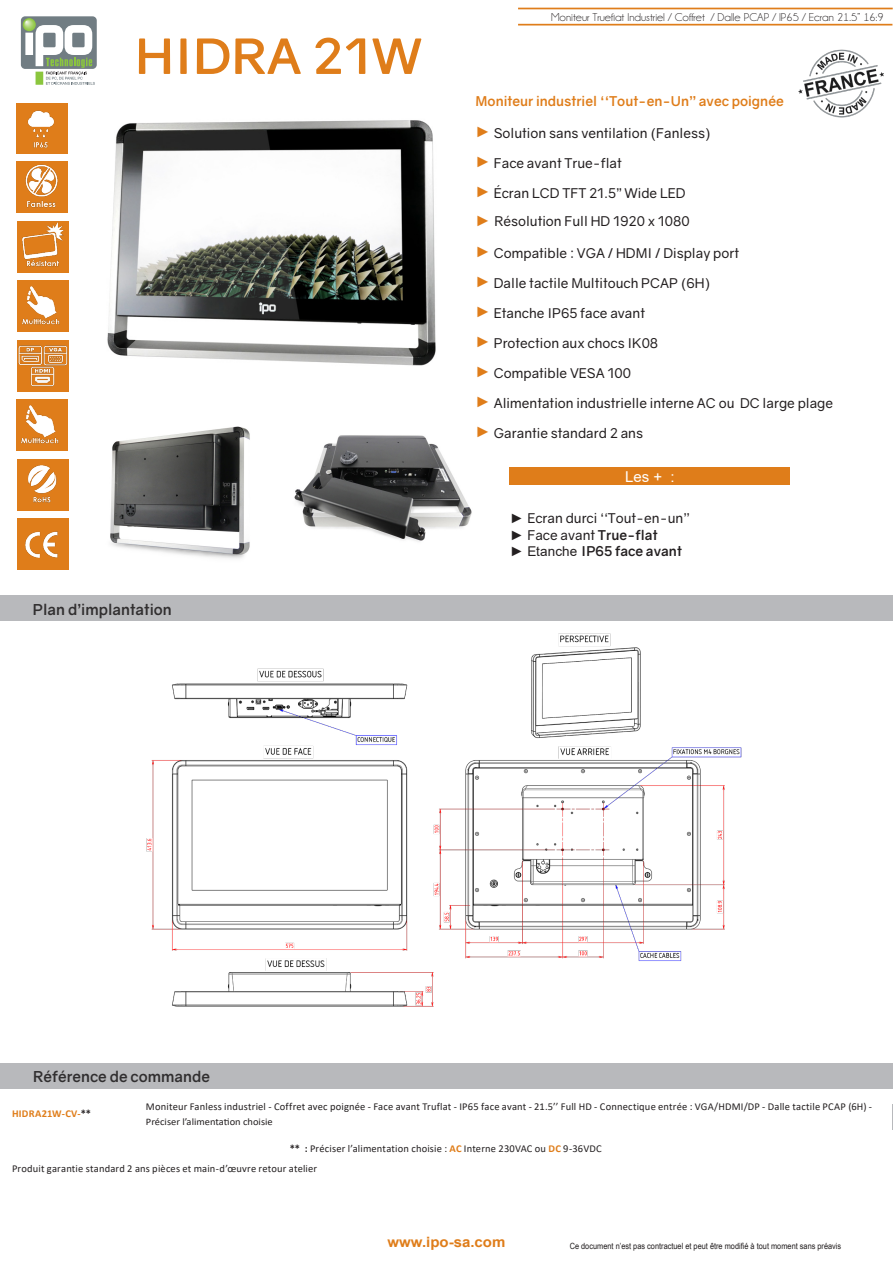
<style>
.page{position:relative;width:893px;height:1263px;background:#fff}
.page>*{position:absolute;margin:0;border:0;box-sizing:border-box;transform-origin:0 0}
.表格{font:700 48.45px "Gravity";color:#df7d1a;scale:1.05 1}
.t1{font:700 15px "Gravity";color:#312f30}
.t2{font:15px "Arial";color:#fff}
.t3{font:700 14.25px "Arial";color:#df7d1a;scale:1.05 1}
.表格-2{font:13.5px "Gravity";color:#231f20}
.表格-3{font:700 13.5px "Gravity";color:#df7d1a}
.t4{font:700 13.5px "Gravity";color:#231f20}
.表格-4{font:11.4px "Champagne&Limousines";color:#231f20;scale:1.05 1}
.t5{font:10.5px "Calibri";letter-spacing:.015em;color:#231f20}
.t6{font:700 10.5px "Calibri";letter-spacing:.02em;color:#df7d1a}
.t7{font:10.05px "Calibri";color:#231f20;scale:1.05 1}
.表格-5{font:8.55px "Arial Narrow";color:#231f20;scale:1.05 1}
.s1{font-family:"Arial";font-size:15px;color:#df7d1a}
.s2{font-family:"Arial"}
.s3{font-weight:700}
.s4{font-family:"Arial";font-weight:400}
.s5{font-weight:700;color:#df7d1a}
.s6{color:#231f20}
</style>
<div class="page">
<div style="left:0;top:1063px;width:892px;height:26px;background:#b8b9bc"></div>
<div style="left:0;top:595px;width:893px;height:26px;background:#b8b9bc"></div>
<svg style="left:892px;top:1104px;width:1px;height:26px"></svg>
<img style="left:146px;top:633px;width:596px;height:374px">
<hr style="left:518px;top:24px;width:374px;height:2px;background:#df7d1a">
<hr style="left:518px;top:8px;width:375px;height:1px;background:#df7d1a">
<img style="left:294px;top:435px;width:178px;height:107px">
<img style="left:110px;top:426px;width:140px;height:133px">
<img style="left:107px;top:120px;width:329px;height:246px">
<div style="left:510px;top:468px;width:280px;height:17px;background:#df7d1a"></div>
<img style="left:799px;top:49px;width:85px;height:69px">
<img style="left:17px;top:221px;width:51px;height:51px">
<img style="left:17px;top:281px;width:51px;height:51px">
<img style="left:17px;top:340px;width:51px;height:51px">
<img style="left:16px;top:400px;width:51px;height:51px">
<img style="left:17px;top:519px;width:51px;height:51px">
<div style="left:16px;top:103px;width:51px;height:50px;background:#df7d1a"></div>
<img style="left:27px;top:110px;width:28px;height:38px">
<img style="left:16px;top:162px;width:51px;height:51px">
<img style="left:17px;top:459px;width:51px;height:51px">
<div style="left:21px;top:16px;width:76px;height:53px;background:#717d83;border-radius:4px"></div>
<svg style="left:23px;top:18px;width:72px;height:67px"></svg>
<p class="表格" style="left:135px;top:26px;width:275px">HIDRA 21W</p>
<p class="t1" style="left:33px;top:600px;width:141px">Plan d’implantation</p>
<p class="表格-4" style="left:551px;top:12px;width:318px">Moniteur Trueflat Industriel / Coffret / Dalle PCAP / IP65 / Ecran 21.5’’ 16:9</p>
<p class="表格-3" style="left:476px;top:93px;width:310px">Moniteur industriel ‘‘Tout-en-Un’’ avec poignée</p>
<p class="表格-2" style="left:476px;top:125px;width:237px"><span class="s1">►</span> Solution sans ventilation (Fanless)</p>
<p class="表格-2" style="left:476px;top:155px;width:148px"><span class="s1">►</span> Face avant True-flat</p>
<p class="表格-2" style="left:476px;top:185px;width:212px"><span class="s1">►</span> Écran LCD TFT 21.5” Wide LED</p>
<p class="表格-2" style="left:476px;top:213px;width:216px"><span class="s1">►</span> Résolution Full HD 1920 x 1080</p>
<p class="表格-2" style="left:476px;top:245px;width:265px"><span class="s1">►</span> Compatible : VGA / HDMI / Display port</p>
<p class="表格-2" style="left:476px;top:275px;width:236px"><span class="s1">►</span> Dalle tactile Multitouch PCAP (6H)</p>
<p class="表格-2" style="left:476px;top:305px;width:171px"><span class="s1">►</span> Etanche IP65 face avant</p>
<p class="表格-2" style="left:476px;top:335px;width:184px"><span class="s1">►</span> Protection aux chocs IK08</p>
<p class="表格-2" style="left:476px;top:365px;width:157px"><span class="s1">►</span> Compatible VESA 100</p>
<p class="表格-2" style="left:476px;top:395px;width:359px"><span class="s1">►</span> Alimentation industrielle interne AC ou DC large plage</p>
<p class="表格-2" style="left:476px;top:425px;width:169px"><span class="s1">►</span> Garantie standard 2 ans</p>
<p class="t2" style="left:625px;top:466px;width:51px">Les + :</p>
<p class="表格-2" style="left:510px;top:510px;width:181px"><span class="s2">►</span> Ecran durci ‘‘Tout-en-un’’</p>
<p class="表格-2" style="left:510px;top:526px;width:149px"><span class="s2">►</span> Face avant <span class="s3">True-flat</span></p>
<p class="t4" style="left:510px;top:542px;width:173px"><span class="s4">► Etanche</span> IP65 face avant</p>
<p class="t1" style="left:33px;top:1067px;width:178px">Référence de commande</p>
<p class="t5" style="left:146px;top:1099px;width:728px">Moniteur Fanless industriel - Coffret avec poignée - Face avant Truflat - IP65 face avant - 21.5’’ Full HD - Connectique entrée : VGA/HDMI/DP - Dalle tactile PCAP (6H) -</p>
<p class="t7" style="left:146px;top:1114px;width:122px">Préciser l’alimentation choisie</p>
<p class="t5" style="left:290px;top:1141px;width:314px"><span class="s3">** :</span> Préciser l’alimentation choisie : <span class="s5">AC</span> Interne 230VAC ou <span class="s5">DC</span> 9-36VDC</p>
<p class="t5" style="left:12px;top:1161px;width:307px">Produit garantie standard 2 ans pièces et main-d’œuvre retour atelier</p>
<p class="t6" style="left:12px;top:1106px;width:81px">HIDRA21W-CV-<span class="s6">**</span></p>
<p class="t3" style="left:388px;top:1232px;width:114px">www.ipo-sa.com</p>
<p class="表格-5" style="left:570px;top:1239px;width:260px">Ce document n’est pas contractuel et peut être modifié à tout moment sans préavis</p>
</div>
